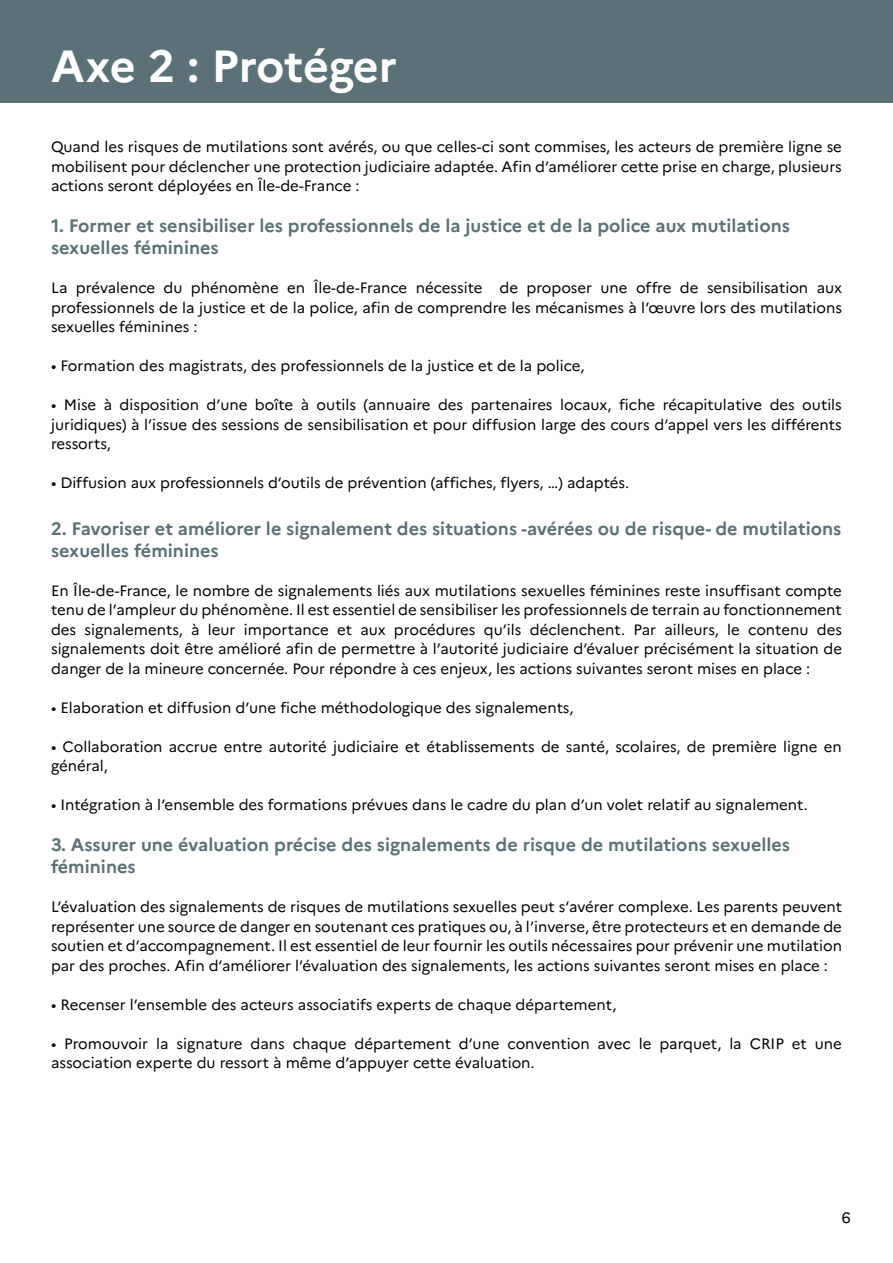
<style>
.page{position:relative;width:893px;height:1263px;background:#fff}
.page>*{position:absolute;margin:0;border:0;box-sizing:border-box;transform-origin:0 0}
.t1{font:700 45px "Marianne";letter-spacing:-.005em;color:#fff}
.t2{font:700 18px/21.6px "Marianne";color:#5a7175}
.t3{font:15px/19.5px "Marianne";color:#000;text-align:justify}
</style>
<div class="page">
<div style="left:0;top:0;width:893px;height:102px;background:#5a7177"></div>
<h1 class="t1" style="left:51px;top:38px;width:348px">Axe 2 : Protéger</h1>
<p class="t3" style="left:51px;top:137px;width:792px">Quand les risques de mutilations sont avérés, ou que celles-ci sont commises, les acteurs de première ligne se mobilisent pour déclencher une protection judiciaire adaptée. Afin d’améliorer cette prise en charge, plusieurs actions seront déployées en Île-de-France :</p>
<p class="t2" style="left:51px;top:215px;width:740px">1. Former et sensibiliser les professionnels de la justice et de la police aux mutilations sexuelles féminines</p>
<p class="t3" style="left:51px;top:278px;width:792px">La prévalence du phénomène en Île-de-France nécessite de proposer une offre de sensibilisation aux professionnels de la justice et de la police, afin de comprendre les mécanismes à l’œuvre lors des mutilations sexuelles féminines :</p>
<p class="t3" style="left:51px;top:356px;width:535px">• Formation des magistrats, des professionnels de la justice et de la police,</p>
<p class="t3" style="left:51px;top:395px;width:792px">• Mise à disposition d’une boîte à outils (annuaire des partenaires locaux, fiche récapitulative des outils juridiques) à l’issue des sessions de sensibilisation et pour diffusion large des cours d’appel vers les différents ressorts,</p>
<p class="t3" style="left:51px;top:473px;width:579px">• Diffusion aux professionnels d’outils de prévention (affiches, flyers, …) adaptés.</p>
<p class="t2" style="left:51px;top:518px;width:792px">2. Favoriser et améliorer le signalement des situations -avérées ou de risque- de mutilations sexuelles féminines</p>
<p class="t3" style="left:51px;top:581px;width:792px">En Île-de-France, le nombre de signalements liés aux mutilations sexuelles féminines reste insuffisant compte tenu de l’ampleur du phénomène. Il est essentiel de sensibiliser les professionnels de terrain au fonctionnement des signalements, à leur importance et aux procédures qu’ils déclenchent. Par ailleurs, le contenu des signalements doit être amélioré afin de permettre à l’autorité judiciaire d’évaluer précisément la situation de danger de la mineure concernée. Pour répondre à ces enjeux, les actions suivantes seront mises en place :</p>
<p class="t3" style="left:51px;top:698px;width:524px">• Elaboration et diffusion d’une fiche méthodologique des signalements,</p>
<p class="t3" style="left:51px;top:737px;width:792px">• Collaboration accrue entre autorité judiciaire et établissements de santé, scolaires, de première ligne en général,</p>
<p class="t3" style="left:51px;top:795px;width:758px">• Intégration à l’ensemble des formations prévues dans le cadre du plan d’un volet relatif au signalement.</p>
<p class="t2" style="left:51px;top:834px;width:740px">3. Assurer une évaluation précise des signalements de risque de mutilations sexuelles féminines</p>
<p class="t3" style="left:51px;top:897px;width:792px">L’évaluation des signalements de risques de mutilations sexuelles peut s’avérer complexe. Les parents peuvent représenter une source de danger en soutenant ces pratiques ou, à l’inverse, être protecteurs et en demande de soutien et d’accompagnement. Il est essentiel de leur fournir les outils nécessaires pour prévenir une mutilation par des proches. Afin d’améliorer l’évaluation des signalements, les actions suivantes seront mises en place :</p>
<p class="t3" style="left:51px;top:994px;width:567px">• Recenser l’ensemble des acteurs associatifs experts de chaque département,</p>
<p class="t3" style="left:51px;top:1033px;width:792px">• Promouvoir la signature dans chaque département d’une convention avec le parquet, la CRIP et une association experte du ressort à même d’appuyer cette évaluation.</p>
<p class="t3" style="left:842px;top:1208px;width:10px">6</p>
</div>
